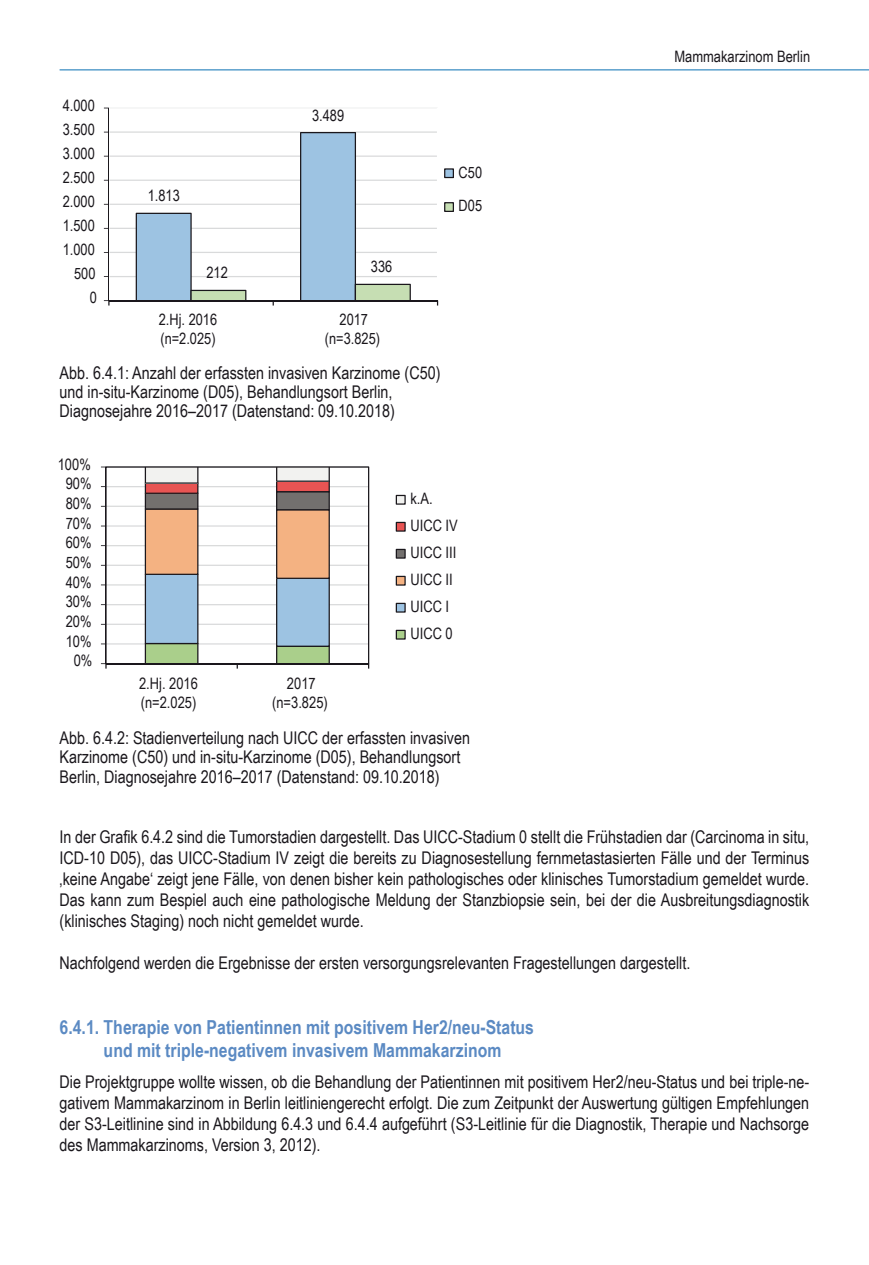
<style>
.page{position:relative;width:869px;height:1265px;background:#fff}
.page>*{position:absolute;margin:0;border:0;box-sizing:border-box;transform-origin:0 0}
.t1{font:700 19.25px/23.1px "Arial Narrow";color:#5b8ac3;text-align:center}
.t2{font:17.5px/21px "Arial Narrow";color:#1a171c;text-align:justify}
.t3{font:15.75px/26.9px "Arial Narrow";color:#1a171c}
.t4{font:15.58px/19.1px "Arial Narrow";color:#1a171c}
</style>
<div class="page">
<hr style="left:60px;top:69px;width:808px;height:1px;background:#0a71b4">
<svg style="left:108px;top:107px;width:330px;height:194px"></svg>
<svg style="left:136px;top:213px;width:110px;height:87px"></svg>
<svg style="left:300px;top:132px;width:110px;height:168px"></svg>
<hr style="left:108px;top:108px;width:1px;height:193px;background:#1a171c">
<hr style="left:109px;top:300px;width:328px;height:1px;background:#1a171c">
<svg style="left:104px;top:300px;width:5px;height:6px"></svg>
<svg style="left:444px;top:168px;width:10px;height:10px"></svg>
<svg style="left:444px;top:202px;width:10px;height:10px"></svg>
<svg style="left:105px;top:466px;width:264px;height:198px"></svg>
<svg style="left:145px;top:467px;width:53px;height:196px;background:#b6aba0"></svg>
<svg style="left:276px;top:467px;width:54px;height:196px;background:#b4a69c"></svg>
<hr style="left:105px;top:467px;width:1px;height:197px;background:#1a171c">
<hr style="left:106px;top:663px;width:262px;height:1px;background:#1a171c">
<svg style="left:101px;top:663px;width:6px;height:6px"></svg>
<svg style="left:395px;top:495px;width:10px;height:10px"></svg>
<svg style="left:395px;top:522px;width:10px;height:10px"></svg>
<svg style="left:395px;top:549px;width:10px;height:10px"></svg>
<svg style="left:395px;top:576px;width:10px;height:10px"></svg>
<svg style="left:395px;top:603px;width:10px;height:10px"></svg>
<svg style="left:395px;top:630px;width:10px;height:10px"></svg>
<p class="t4" style="left:63px;top:96px;width:34px">4.000</p>
<p class="t4" style="left:63px;top:120px;width:34px">3.500</p>
<p class="t4" style="left:63px;top:144px;width:34px">3.000</p>
<p class="t4" style="left:63px;top:168px;width:34px">2.500</p>
<p class="t4" style="left:63px;top:192px;width:34px">2.000</p>
<p class="t4" style="left:63px;top:216px;width:34px">1.500</p>
<p class="t4" style="left:63px;top:240px;width:34px">1.000</p>
<p class="t4" style="left:74px;top:264px;width:23px">500</p>
<p class="t4" style="left:90px;top:288px;width:9px">0</p>
<p class="t4" style="left:148px;top:186px;width:34px">1.813</p>
<p class="t4" style="left:206px;top:263px;width:23px">212</p>
<p class="t4" style="left:312px;top:105px;width:34px">3.489</p>
<p class="t4" style="left:371px;top:257px;width:23px">336</p>
<p class="t4" style="left:159px;top:310px;width:60px">2.Hj. 2016 (n=2.025)</p>
<p class="t4" style="left:325px;top:310px;width:57px;text-align:center">2017 (n=3.825)</p>
<p class="t2" style="left:60px;top:363px;width:382px;line-height:19.2px;text-align:left">Abb. 6.4.1: Anzahl der erfassten invasiven Karzinome (C50) und in-situ-Karzinome (D05), Behandlungsort Berlin,<br>Diagnosejahre 2016–2017 (Datenstand: 09.10.2018)</p>
<p class="t3" style="left:58px;top:451px;width:35px">100%</p>
<p class="t3" style="left:66px;top:470px;width:27px">90%</p>
<p class="t4" style="left:458px;top:155px;width:25px;line-height:33.8px">C50<br>D05</p>
<p class="t3" style="left:66px;top:490px;width:27px">80%</p>
<p class="t3" style="left:66px;top:510px;width:27px">70%</p>
<p class="t3" style="left:66px;top:529px;width:27px">60%</p>
<p class="t3" style="left:66px;top:549px;width:27px">50%</p>
<p class="t3" style="left:66px;top:569px;width:27px">40%</p>
<p class="t3" style="left:66px;top:588px;width:27px">30%</p>
<p class="t3" style="left:66px;top:608px;width:27px">20%</p>
<p class="t3" style="left:66px;top:628px;width:27px">10%</p>
<p class="t3" style="left:74px;top:647px;width:20px">0%</p>
<p class="t3" style="left:139px;top:673px;width:60px;line-height:19.2px">2.Hj. 2016 (n=2.025)</p>
<p class="t3" style="left:272px;top:673px;width:57px;line-height:19.2px;text-align:center">2017 (n=3.825)</p>
<p class="t3" style="left:410px;top:485px;width:49px">k.A.<br>UICC IV<br>UICC III<br>UICC II<br>UICC I<br>UICC 0</p>
<p class="t2" style="left:60px;top:728px;width:412px;line-height:19.2px;text-align:left">Abb. 6.4.2: Stadienverteilung nach UICC der erfassten invasiven<br>Karzinome (C50) und in-situ-Karzinome (D05), Behandlungsort<br>Berlin, Diagnosejahre 2016–2017 (Datenstand: 09.10.2018)</p>
<p class="t3" style="left:674px;top:43px;width:137px">Mammakarzinom Berlin</p>
<p class="t2" style="left:60px;top:826px;width:750px">In der Grafik 6.4.2 sind die Tumorstadien dargestellt. Das UICC-Stadium 0 stellt die Frühstadien dar (Carcinoma in situ, ICD-10 D05), das UICC-Stadium IV zeigt die bereits zu Diagnosestellung fernmetastasierten Fälle und der Terminus ‚keine Angabe‘ zeigt jene Fälle, von denen bisher kein pathologisches oder klinisches Tumorstadium gemeldet wurde.<br>Das kann zum Bespiel auch eine pathologische Meldung der Stanzbiopsie sein, bei der die Ausbreitungsdiagnostik (klinisches Staging) noch nicht gemeldet wurde.</p>
<p class="t2" style="left:60px;top:952px;width:632px">Nachfolgend werden die Ergebnisse der ersten versorgungsrelevanten Fragestellungen dargestellt.</p>
<p class="t1" style="left:60px;top:1016px;width:476px">6.4.1. Therapie von Patientinnen mit positivem Her2/neu-Status und mit triple-negativem invasivem Mammakarzinom</p>
<p class="t2" style="left:60px;top:1072px;width:750px">Die Projektgruppe wollte wissen, ob die Behandlung der Patientinnen mit positivem Her2/neu-Status und bei triple-ne&shy;gativem Mammakarzinom in Berlin leitliniengerecht erfolgt. Die zum Zeitpunkt der Auswertung gültigen Empfehlungen der S3-Leitlinine sind in Abbildung 6.4.3 und 6.4.4 aufgeführt (S3-Leitlinie für die Diagnostik, Therapie und Nachsorge des Mammakarzinoms, Version 3, 2012).</p>
</div>
